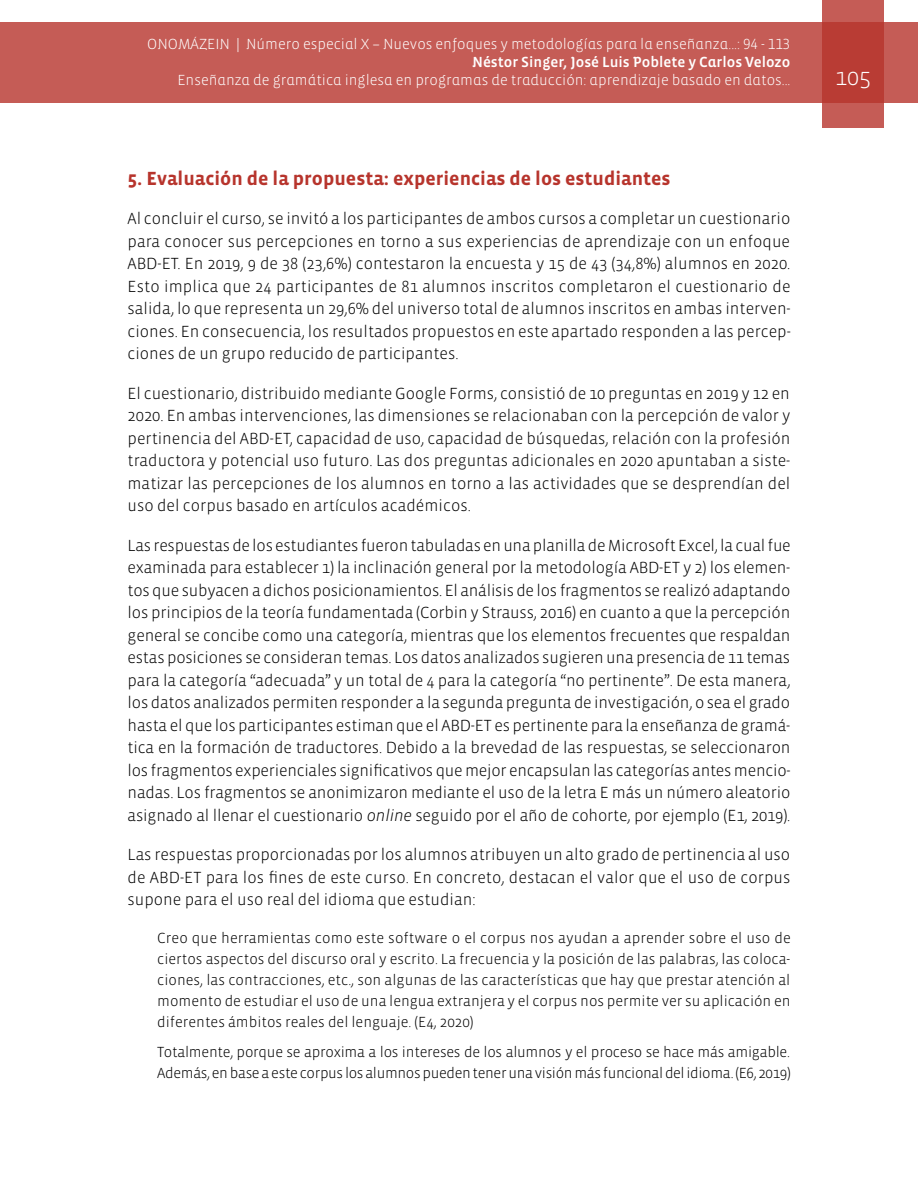
<style>
.page{position:relative;width:918px;height:1188px;background:#fff}
.page>*{position:absolute;margin:0;border:0;box-sizing:border-box;transform-origin:0 0}
.t1{font:300 24px "Vista Sans";color:#fff}
.t2{font:700 19.5px "Vista Sans";color:#b7342c}
.t3{font:300 16.5px/22.5px "Vista Sans";color:#000;text-align:justify}
.t4{font:300 15px/21px "Vista Sans";letter-spacing:-.015em;color:#000;text-align:justify}
.t5{font:300 15px "Vista Sans Alt";color:#fff}
.t6{font:15px "Vista Sans Alt Med";color:#fff}
.s1{font-style:italic}
</style>
<div class="page">
<div style="left:0;top:23px;width:918px;height:80px;background:#c55c56"></div>
<svg style="left:822px;top:0;width:62px;height:128px;background:#bd4740"></svg>
<p class="t5" style="left:147px;top:37px;width:645px">ONOMÁZEIN | Número especial X – Nuevos enfoques y metodologías para la enseñanza...: 94 - 113</p>
<p class="t6" style="left:472px;top:55px;width:320px">Néstor Singer, José Luis Poblete y Carlos Velozo</p>
<p class="t5" style="left:177px;top:73px;width:615px">Enseñanza de gramática inglesa en programas de traducción: aprendizaje basado en datos...</p>
<h1 class="t1" style="left:835px;top:65px;width:37px">105</h1>
<p class="t2" style="left:128px;top:168px;width:545px">5. Evaluación de la propuesta: experiencias de los estudiantes</p>
<p class="t3" style="left:128px;top:208px;width:665px">Al concluir el curso, se invitó a los participantes de ambos cursos a completar un cuestionario para conocer sus percepciones en torno a sus experiencias de aprendizaje con un enfoque ABD-ET. En 2019, 9 de 38 (23,6%) contestaron la encuesta y 15 de 43 (34,8%) alumnos en 2020.<br>Esto implica que 24 participantes de 81 alumnos inscritos completaron el cuestionario de salida, lo que representa un 29,6% del universo total de alumnos inscritos en ambas interven&shy;ciones. En consecuencia, los resultados propuestos en este apartado responden a las percep&shy;ciones de un grupo reducido de participantes.</p>
<p class="t3" style="left:128px;top:382px;width:664px">El cuestionario, distribuido mediante Google Forms, consistió de 10 preguntas en 2019 y 12 en 2020. En ambas intervenciones, las dimensiones se relacionaban con la percepción de valor y pertinencia del ABD-ET, capacidad de uso, capacidad de búsquedas, relación con la profesión traductora y potencial uso futuro. Las dos preguntas adicionales en 2020 apuntaban a siste&shy;matizar las percepciones de los alumnos en torno a las actividades que se desprendían del uso del corpus basado en artículos académicos.</p>
<p class="t3" style="left:128px;top:534px;width:665px">Las respuestas de los estudiantes fueron tabuladas en una planilla de Microsoft Excel, la cual fue examinada para establecer 1) la inclinación general por la metodología ABD-ET y 2) los elemen&shy;tos que subyacen a dichos posicionamientos. El análisis de los fragmentos se realizó adaptando los principios de la teoría fundamentada (Corbin y Strauss, 2016) en cuanto a que la percepción general se concibe como una categoría, mientras que los elementos frecuentes que respaldan estas posiciones se consideran temas. Los datos analizados sugieren una presencia de 11 temas para la categoría “adecuada” y un total de 4 para la categoría “no pertinente”. De esta manera, los datos analizados permiten responder a la segunda pregunta de investigación, o sea el grado hasta el que los participantes estiman que el ABD-ET es pertinente para la enseñanza de gramá&shy;tica en la formación de traductores. Debido a la brevedad de las respuestas, se seleccionaron los fragmentos experienciales significativos que mejor encapsulan las categorías antes mencio&shy;nadas. Los fragmentos se anonimizaron mediante el uso de la letra E más un número aleatorio asignado al llenar el cuestionario <span class="s1">online</span> seguido por el año de cohorte, por ejemplo (E1, 2019).</p>
<p class="t3" style="left:128px;top:844px;width:665px">Las respuestas proporcionadas por los alumnos atribuyen un alto grado de pertinencia al uso de ABD-ET para los fines de este curso. En concreto, destacan el valor que el uso de corpus supone para el uso real del idioma que estudian:</p>
<p class="t4" style="left:157px;top:928px;width:635px">Creo que herramientas como este software o el corpus nos ayudan a aprender sobre el uso de ciertos aspectos del discurso oral y escrito. La frecuencia y la posición de las palabras, las coloca&shy;ciones, las contracciones, etc., son algunas de las características que hay que prestar atención al momento de estudiar el uso de una lengua extranjera y el corpus nos permite ver su aplicación en diferentes ámbitos reales del lenguaje. (E4, 2020)</p>
<p class="t4" style="left:157px;top:1041px;width:635px">Totalmente, porque se aproxima a los intereses de los alumnos y el proceso se hace más amigable.<br>Además, en base a este corpus los alumnos pueden tener una visión más funcional del idioma. (E6, 2019)</p>
</div>
